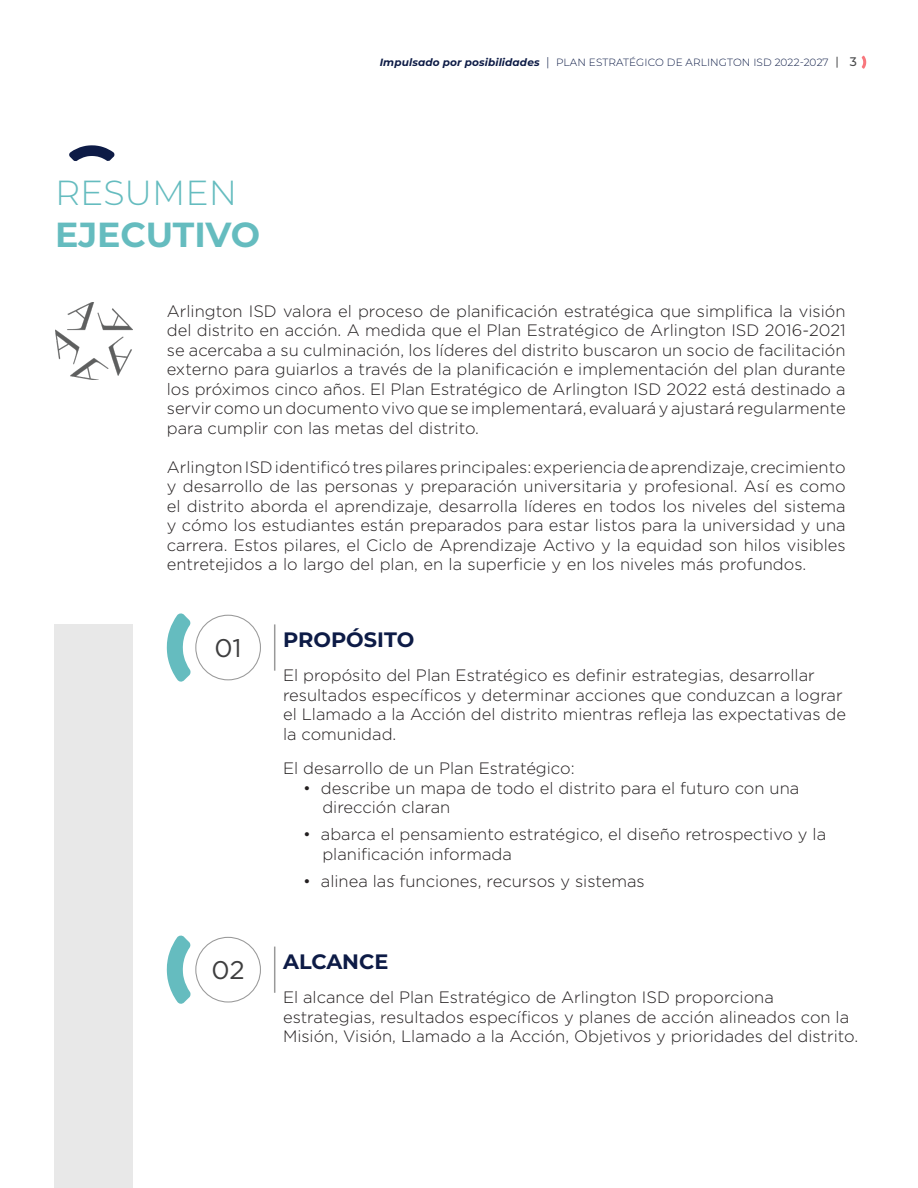
<style>
.page{position:relative;width:918px;height:1188px;background:#fff}
.page>*{position:absolute;margin:0;border:0;box-sizing:border-box;transform-origin:0 0}
.t1{font:700 34.8px "Montserrat";letter-spacing:-.005em;color:#65bcbf}
.t2{font:300 34.8px "Montserrat";color:#65bcbf}
.t3{font:25.5px "Gotham";color:#3e3e3f}
.t4{font:700 20.85px "Montserrat";color:#0d1b46}
.Paragraph_Style_9pt{font:300 16.5px/19.5px "Gotham";color:#231f20;text-align:justify}
.t5{font:500 12.45px "Montserrat";color:#4b4c4d}
.t6{font:300 10.5px "Montserrat";letter-spacing:.01em;color:#0d1b46}
.s1{font-weight:700;font-style:italic}
.s2{font-size:12px}
</style>
<div class="page">
<div style="left:54px;top:624px;width:78px;height:564px;background:#e8e8e8"></div>
<img style="left:55px;top:303px;width:78px;height:77px">
<svg style="left:69px;top:145px;width:46px;height:16px"></svg>
<svg style="left:167px;top:613px;width:24px;height:69px"></svg>
<div style="left:195px;top:615px;width:66px;height:65px;border:1px solid #999;border-radius:50%"></div>
<hr style="left:274px;top:624px;width:1px;height:47px;background:#999">
<svg style="left:167px;top:935px;width:24px;height:69px"></svg>
<div style="left:195px;top:937px;width:66px;height:66px;border:1px solid #999;border-radius:50%"></div>
<hr style="left:274px;top:947px;width:1px;height:46px;background:#999">
<svg style="left:862px;top:56px;width:4px;height:13px"></svg>
<p class="t2" style="left:55px;top:169px;width:184px">RESUMEN</p>
<p class="t1" style="left:55px;top:210px;width:207px">EJECUTIVO</p>
<p class="t6" style="left:380px;top:55px;width:450px"><span class="s1">Impulsado por posibilidades</span> <span class="s2">|</span> PLAN ESTRATÉGICO DE ARLINGTON ISD 2022-2027</p>
<p class="t5" style="left:850px;top:53px;width:9px">3</p>
<p class="Paragraph_Style_9pt" style="left:167px;top:301px;width:680px">Arlington ISD valora el proceso de planificación estratégica que simplifica la visión del distrito en acción. A medida que el Plan Estratégico de Arlington ISD 2016-2021 se acercaba a su culminación, los líderes del distrito buscaron un socio de facilitación externo para guiarlos a través de la planificación e implementación del plan durante los próximos cinco años. El Plan Estratégico de Arlington ISD 2022 está destinado a servir como un documento vivo que se implementará, evaluará y ajustará regularmente para cumplir con las metas del distrito.</p>
<p class="Paragraph_Style_9pt" style="left:167px;top:457px;width:680px">Arlington ISD identificó tres pilares principales: experiencia de aprendizaje, crecimiento y desarrollo de las personas y preparación universitaria y profesional. Así es como el distrito aborda el aprendizaje, desarrolla líderes en todos los niveles del sistema y cómo los estudiantes están preparados para estar listos para la universidad y una carrera. Estos pilares, el Ciclo de Aprendizaje Activo y la equidad son hilos visibles entretejidos a lo largo del plan, en la superficie y en los niveles más profundos.</p>
<p class="t3" style="left:215px;top:632px;width:29px">01</p>
<p class="t3" style="left:212px;top:954px;width:35px">02</p>
<p class="t4" style="left:283px;top:624px;width:133px">PROPÓSITO</p>
<p class="Paragraph_Style_9pt" style="left:283px;top:665px;width:565px;text-align:left">El propósito del Plan Estratégico es definir estrategias, desarrollar resultados específicos y determinar acciones que conduzcan a lograr el Llamado a la Acción del distrito mientras refleja las expectativas de la comunidad.</p>
<p class="Paragraph_Style_9pt" style="left:283px;top:758px;width:293px">El desarrollo de un Plan Estratégico:</p>
<p class="Paragraph_Style_9pt" style="left:303px;top:778px;width:497px">• describe un mapa de todo el distrito para el futuro con una</p>
<p class="Paragraph_Style_9pt" style="left:322px;top:797px;width:129px">dirección claran</p>
<p class="Paragraph_Style_9pt" style="left:303px;top:824px;width:524px">• abarca el pensamiento estratégico, el diseño retrospectivo y la</p>
<p class="Paragraph_Style_9pt" style="left:322px;top:844px;width:191px">planificación informada</p>
<p class="Paragraph_Style_9pt" style="left:303px;top:871px;width:343px">• alinea las funciones, recursos y sistemas</p>
<p class="t4" style="left:283px;top:946px;width:107px">ALCANCE</p>
<p class="Paragraph_Style_9pt" style="left:283px;top:987px;width:577px;text-align:left">El alcance del Plan Estratégico de Arlington ISD proporciona estrategias, resultados específicos y planes de acción alineados con la<br>Misión, Visión, Llamado a la Acción, Objetivos y prioridades del distrito.</p>
</div>
